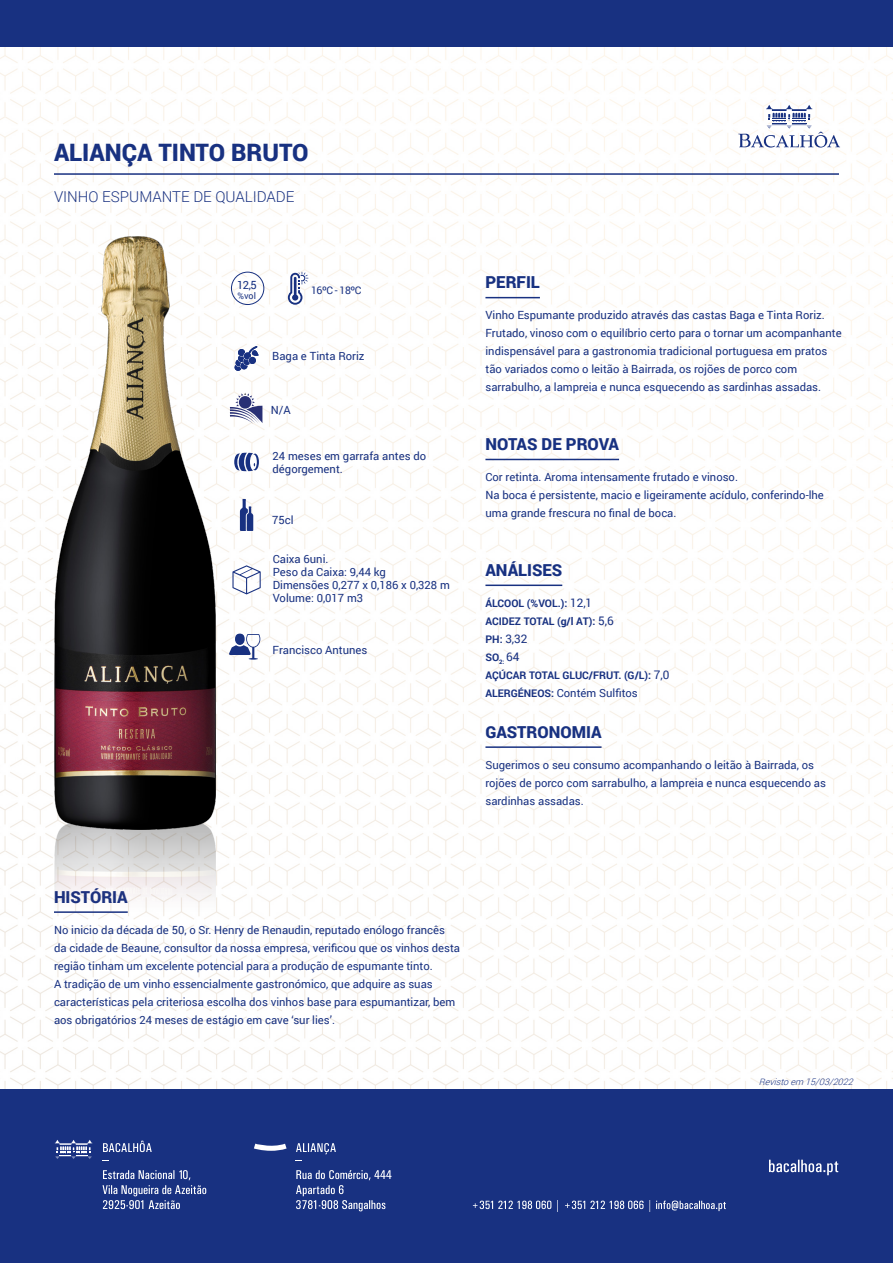
<style>
.page{position:relative;width:893px;height:1263px;background:#fff}
.page>*{position:absolute;margin:0;border:0;box-sizing:border-box;transform-origin:0 0}
.t1{font:900 24px "Roboto";color:#183181}
.TITULOS_BLUE{font:900 16.5px "Roboto";color:#183181}
.t2{font:300 15px "Roboto";color:#183181}
.t3{font:11.85px "Roboto";color:#183181}
.t4{font:11.25px/18px "Roboto";color:#183181}
.t5{font:700 10.5px "Roboto";color:#183181}
.t6{font:10.5px "Roboto";letter-spacing:-.04em;color:#183181}
.t7{font:italic 300 9px "Roboto";color:#183181}
.t8{font:9px "Roboto";color:#183181}
.s1{font-weight:400;font-size:11.85px}
.s2{font-weight:700;font-size:10.5px}
</style>
<div class="page">
<img style="left:0;top:47px;width:893px;height:1042px">
<div style="left:0;top:1089px;width:893px;height:174px;background:#183181"></div>
<div style="left:0;top:0;width:893px;height:47px;background:#183181"></div>
<svg style="left:473px;top:1200px;width:253px;height:12px"></svg>
<svg style="left:769px;top:1160px;width:69px;height:15px"></svg>
<svg style="left:55px;top:1140px;width:37px;height:19px"></svg>
<svg style="left:254px;top:1144px;width:33px;height:7px"></svg>
<svg style="left:296px;top:1170px;width:95px;height:41px"></svg>
<svg style="left:296px;top:1143px;width:40px;height:11px"></svg>
<svg style="left:102px;top:1170px;width:104px;height:39px"></svg>
<svg style="left:103px;top:1141px;width:49px;height:11px"></svg>
<svg style="left:229px;top:634px;width:31px;height:26px"></svg>
<svg style="left:232px;top:565px;width:29px;height:29px"></svg>
<svg style="left:234px;top:346px;width:25px;height:25px"></svg>
<svg style="left:234px;top:453px;width:25px;height:18px"></svg>
<svg style="left:240px;top:499px;width:13px;height:32px"></svg>
<div style="left:231px;top:272px;width:33px;height:33px;border:1px solid #183181;border-radius:50%"></div>
<svg style="left:288px;top:272px;width:20px;height:33px"></svg>
<hr style="left:485px;top:297px;width:55px;height:1px;background:#183181">
<hr style="left:485px;top:459px;width:134px;height:1px;background:#183181">
<hr style="left:485px;top:584px;width:77px;height:2px;background:#183181">
<hr style="left:485px;top:746px;width:117px;height:2px;background:#183181">
<hr style="left:54px;top:173px;width:785px;height:2px;background:#183181">
<svg style="left:738px;top:105px;width:102px;height:43px"></svg>
<img style="left:54px;top:829px;width:161px;height:260px">
<img style="left:54px;top:236px;width:161px;height:593px">
<svg style="left:230px;top:393px;width:32px;height:31px"></svg>
<p class="t1" style="left:54px;top:135px;width:256px">ALIANÇA TINTO BRUTO</p>
<p class="t2" style="left:54px;top:187px;width:242px">VINHO ESPUMANTE DE QUALIDADE</p>
<p class="t4" style="left:237px;top:275px;width:21px">12,5</p>
<p class="t8" style="left:237px;top:290px;width:20px">%vol</p>
<p class="t6" style="left:311px;top:283px;width:52px">16ºC - 18ºC</p>
<p class="t4" style="left:272px;top:347px;width:94px">Baga e Tinta Roriz</p>
<p class="t4" style="left:271px;top:401px;width:21px">N/A</p>
<p class="t4" style="left:273px;top:450px;width:155px;line-height:12.8px">24 meses em garrafa antes do dégorgement.</p>
<p class="t4" style="left:272px;top:511px;width:23px">75cl</p>
<p class="t4" style="left:273px;top:550px;width:57px">Caixa 6uni.</p>
<p class="t4" style="left:273px;top:563px;width:115px">Peso da Caixa: 9,44 kg</p>
<p class="t4" style="left:273px;top:575px;width:179px">Dimensões 0,277 x 0,186 x 0,328 m</p>
<p class="t4" style="left:273px;top:588px;width:92px">Volume: 0,017 m3</p>
<p class="t4" style="left:273px;top:640px;width:96px">Francisco Antunes</p>
<p class="TITULOS_BLUE" style="left:485px;top:271px;width:56px">PERFIL</p>
<p class="t4" style="left:485px;top:306px;width:341px">Vinho Espumante produzido através das castas Baga e Tinta Roriz.</p>
<p class="t4" style="left:485px;top:324px;width:358px">Frutado, vinoso com o equilíbrio certo para o tornar um acompanhante indispensável para a gastronomia tradicional portuguesa em pratos tão variados como o leitão à Bairrada, os rojões de porco com sarrabulho, a lampreia e nunca esquecendo as sardinhas assadas.</p>
<p class="TITULOS_BLUE" style="left:485px;top:433px;width:135px">NOTAS DE PROVA</p>
<p class="t4" style="left:485px;top:467px;width:340px">Cor retinta. Aroma intensamente frutado e vinoso.<br>Na boca é persistente, macio e ligeiramente acídulo, conferindo-lhe uma grande frescura no final de boca.</p>
<p class="TITULOS_BLUE" style="left:485px;top:558px;width:78px">ANÁLISES</p>
<p class="t5" style="left:485px;top:596px;width:108px">ÁLCOOL (%VOL.): <span class="s1">12,1</span></p>
<p class="t5" style="left:485px;top:614px;width:130px">ACIDEZ TOTAL (g/l AT): <span class="s1">5,6</span></p>
<p class="t3" style="left:485px;top:630px;width:44px"><span class="s2">PH:</span> 3,32</p>
<p class="t5" style="left:485px;top:650px;width:35px">SO<sub>2:</sub> <span class="s1">64</span></p>
<p class="t5" style="left:485px;top:668px;width:185px">AÇÚCAR TOTAL GLUC/FRUT. (G/L): <span class="s1">7,0</span></p>
<p class="t4" style="left:485px;top:683px;width:154px"><span class="s2">ALERGÉNEOS:</span> Contém Sulfitos</p>
<p class="TITULOS_BLUE" style="left:485px;top:720px;width:118px">GASTRONOMIA</p>
<p class="t4" style="left:485px;top:755px;width:342px">Sugerimos o seu consumo acompanhando o leitão à Bairrada, os rojões de porco com sarrabulho, a lampreia e nunca esquecendo as sardinhas assadas.</p>
<p class="TITULOS_BLUE" style="left:54px;top:885px;width:75px">HISTÓRIA</p>
<p class="t4" style="left:54px;top:920px;width:408px">No inicio da década de 50, o Sr. Henry de Renaudin, reputado enólogo francês da cidade de Beaune, consultor da nossa empresa, verificou que os vinhos desta região tinham um excelente potencial para a produção de espumante tinto.<br>A tradição de um vinho essencialmente gastronómico, que adquire as suas características pela criteriosa escolha dos vinhos base para espumantizar, bem aos obrigatórios 24 meses de estágio em cave ‘sur lies’.</p>
<p class="t7" style="left:759px;top:1075px;width:99px">Revistoem 15/03/2022</p>
</div>
